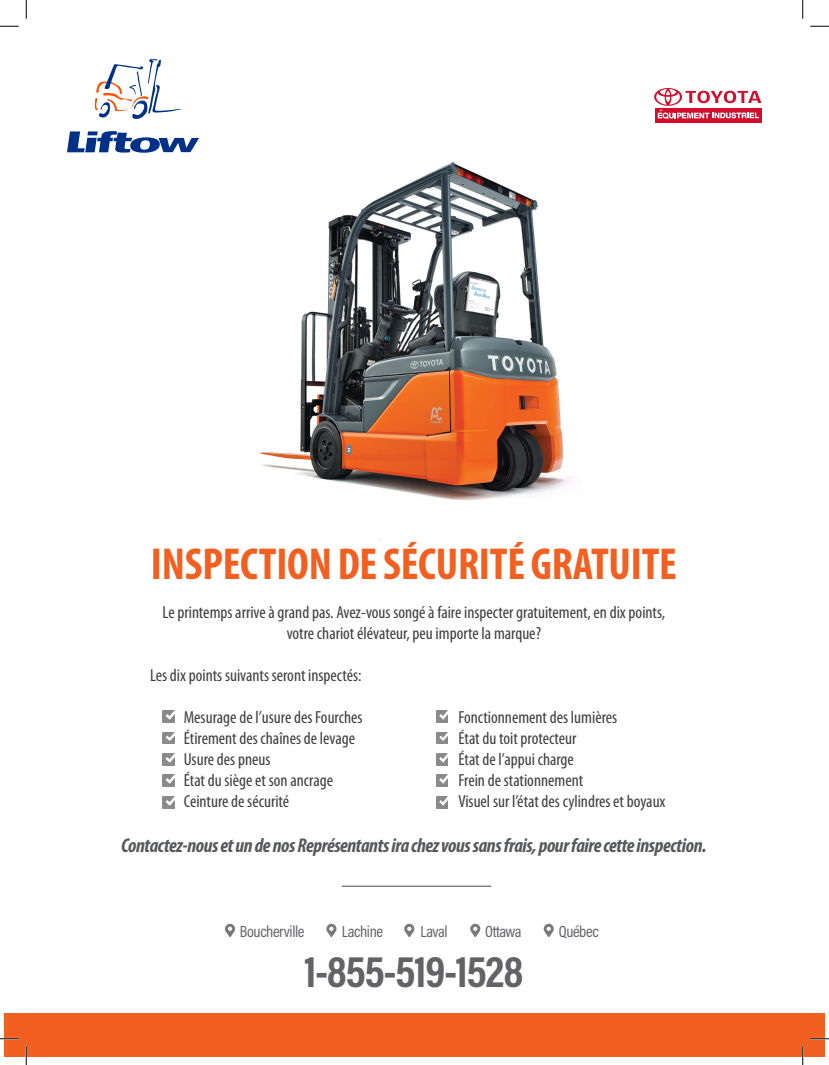
<style>
.page{position:relative;width:829px;height:1065px;background:#fff}
.page>*{position:absolute;margin:0;border:0;box-sizing:border-box;transform-origin:0 0}
.t1{font:700 condensed 45px "Myriad Pro";letter-spacing:-.005em;color:#f26021}
.t2{font:700 45px "Acumin Pro Cond";letter-spacing:-.025em;color:#636366}
.t3{font:italic 700 condensed 20px "Myriad Pro";letter-spacing:-.02em;color:#57585a}
.t4{font:condensed 17.5px/21px "Myriad Pro";color:#3e3e3f;text-align:center}
.t5{font:16.25px "Acumin Pro Cond";letter-spacing:-.025em;color:#636366}
.t6{font:900 9.88px "Arial";color:#fff}
</style>
<div class="page">
<img style="left:260px;top:162px;width:310px;height:378px">
<div style="left:654px;top:108px;width:107px;height:15px;background:#d30d2b"></div>
<svg style="left:658px;top:112px;width:101px;height:7px"></svg>
<svg style="left:654px;top:88px;width:107px;height:18px"></svg>
<svg style="left:67px;top:131px;width:132px;height:22px"></svg>
<svg style="left:95px;top:59px;width:87px;height:60px"></svg>
<hr style="left:342px;top:886px;width:149px;height:1px;background:#6c6d70">
<svg style="left:225px;top:924px;width:10px;height:13px"></svg>
<svg style="left:326px;top:924px;width:10px;height:13px"></svg>
<svg style="left:404px;top:924px;width:10px;height:13px"></svg>
<svg style="left:470px;top:924px;width:10px;height:13px"></svg>
<svg style="left:544px;top:924px;width:10px;height:13px"></svg>
<div style="left:4px;top:1013px;width:821px;height:44px;background:#f26021"></div>
<svg style="left:163px;top:711px;width:11px;height:11px"></svg>
<svg style="left:436px;top:711px;width:12px;height:11px"></svg>
<svg style="left:163px;top:732px;width:11px;height:12px"></svg>
<svg style="left:436px;top:732px;width:12px;height:12px"></svg>
<svg style="left:163px;top:753px;width:11px;height:12px"></svg>
<svg style="left:436px;top:753px;width:12px;height:12px"></svg>
<svg style="left:163px;top:775px;width:11px;height:12px"></svg>
<svg style="left:436px;top:775px;width:12px;height:12px"></svg>
<svg style="left:163px;top:796px;width:11px;height:12px"></svg>
<svg style="left:436px;top:796px;width:12px;height:12px"></svg>
<svg style="left:0;top:25px;width:19px;height:2px"></svg>
<svg style="left:810px;top:25px;width:19px;height:2px"></svg>
<svg style="left:0;top:1038px;width:19px;height:2px"></svg>
<svg style="left:810px;top:1038px;width:19px;height:2px"></svg>
<svg style="left:25px;top:0;width:2px;height:19px"></svg>
<svg style="left:25px;top:1046px;width:2px;height:19px"></svg>
<svg style="left:802px;top:0;width:1px;height:19px"></svg>
<svg style="left:802px;top:1046px;width:1px;height:19px"></svg>
<p class="t6" style="left:659px;top:106px;width:5px">´</p>
<p class="t1" style="left:151px;top:536px;width:527px">INSPECTION DE SÉCURITÉ GRATUITE</p>
<p class="t4" style="left:163px;top:601px;width:504px">Le printemps arrive à grand pas. Avez-vous songé à faire inspecter gratuitement, en dix points, votre chariot élévateur, peu importe la marque?</p>
<p class="t4" style="left:150px;top:664px;width:213px">Les dix points suivants seront inspectés:</p>
<p class="t4" style="left:184px;top:706px;width:180px">Mesurage de l’usure des Fourches</p>
<p class="t4" style="left:184px;top:727px;width:173px">Étirement des chaînes de levage</p>
<p class="t4" style="left:184px;top:748px;width:88px">Usure des pneus</p>
<p class="t4" style="left:184px;top:769px;width:151px">État du siège et son ancrage</p>
<p class="t4" style="left:184px;top:790px;width:107px">Ceinture de sécurité</p>
<p class="t3" style="left:121px;top:833px;width:587px">Contactez-nous et un de nos Représentants ira chez vous sans frais, pour faire cette inspection.</p>
<p class="t4" style="left:458px;top:706px;width:160px">Fonctionnement des lumières</p>
<p class="t4" style="left:458px;top:727px;width:120px">État du toit protecteur</p>
<p class="t4" style="left:458px;top:748px;width:117px">État de l’appui charge</p>
<p class="t4" style="left:458px;top:769px;width:126px">Frein de stationnement</p>
<p class="t4" style="left:458px;top:790px;width:209px">Visuel sur l’état des cylindres et boyaux</p>
<p class="t5" style="left:240px;top:921px;width:66px">Boucherville</p>
<p class="t5" style="left:342px;top:921px;width:43px">Lachine</p>
<p class="t5" style="left:420px;top:921px;width:29px">Laval</p>
<p class="t5" style="left:485px;top:921px;width:38px">Ottawa</p>
<p class="t5" style="left:559px;top:921px;width:41px">Québec</p>
<p class="t2" style="left:304px;top:941px;width:221px">1-855-519-1528</p>
</div>
